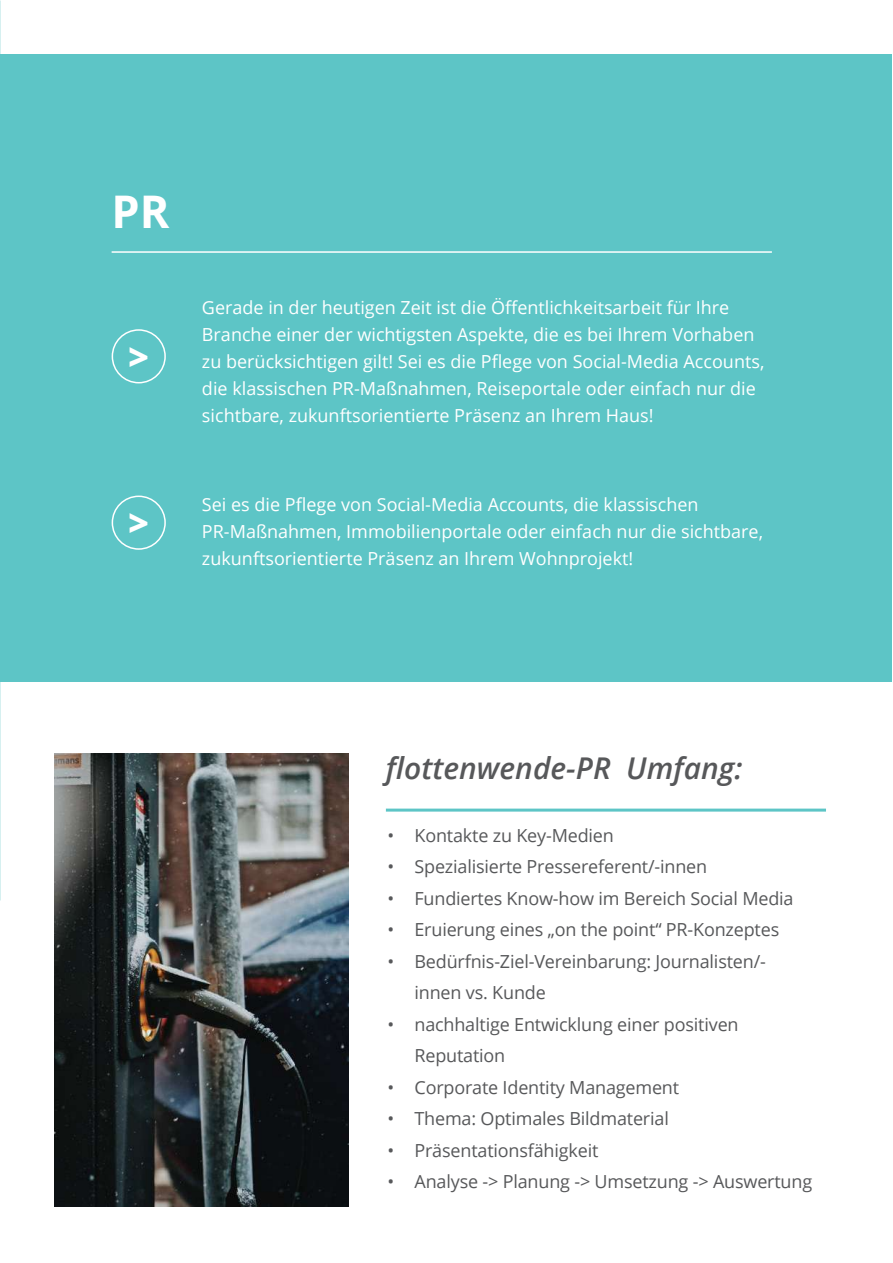
<style>
.page{position:relative;width:893px;height:1263px;background:#fff}
.page>*{position:absolute;margin:0;border:0;box-sizing:border-box;transform-origin:0 0}
.t1{font:700 45px "Open Sans";color:#fff}
.t2{font:800 36px "Open Sans";color:#fff}
.t3{font:italic 600 30px "Open Sans";color:#57585a}
.t4{font:18px/27px "Open Sans";color:#fff}
.t5{font:18px/31.5px "Open Sans";letter-spacing:-.01em;color:#57585a}
</style>
<div class="page">
<div style="left:0;top:54px;width:891px;height:627px;background:#5dc5c6"></div>
<img style="left:54px;top:753px;width:295px;height:453px">
<svg style="left:386px;top:808px;width:440px;height:4px;background:#85d3d4"></svg>
<hr style="left:112px;top:251px;width:660px;height:2px;background:#fff">
<div style="left:112px;top:329px;width:54px;height:54px;border:2px solid #fff;border-radius:50%"></div>
<div style="left:112px;top:495px;width:54px;height:55px;border:2px solid #fff;border-radius:50%"></div>
<h1 class="t1" style="left:112px;top:180px;width:59px">PR</h1>
<h2 class="t2" style="left:129px;top:330px;width:22px">&gt;</h2>
<h2 class="t2" style="left:129px;top:496px;width:22px">&gt;</h2>
<p class="t4" style="left:202px;top:293px;width:564px">Gerade in der heutigen Zeit ist die Öffentlichkeitsarbeit für Ihre Branche einer der wichtigsten Aspekte, die es bei Ihrem Vorhaben zu berücksichtigen gilt! Sei es die Pflege von Social-Media Accounts, die klassischen PR-Maßnahmen, Reiseportale oder einfach nur die sichtbare, zukunftsorientierte Präsenz an Ihrem Haus!</p>
<p class="t4" style="left:202px;top:490px;width:563px">Sei es die Pflege von Social-Media Accounts, die klassischen<br>PR-Maßnahmen, Immobilienportale oder einfach nur die sichtbare, zukunftsorientierte Präsenz an Ihrem Wohnprojekt!</p>
<h3 class="t3" style="left:386px;top:748px;width:358px">flottenwende-PR Umfang:</h3>
<p class="t5" style="left:387px;top:819px;width:228px">• Kontakte zu Key-Medien</p>
<p class="t5" style="left:387px;top:851px;width:321px">• Spezialisierte Pressereferent/-innen</p>
<p class="t5" style="left:387px;top:882px;width:408px">• Fundiertes Know-how im Bereich Social Media</p>
<p class="t5" style="left:387px;top:914px;width:393px">• Eruierung eines „on the point“ PR-Konzeptes</p>
<p class="t5" style="left:414px;top:945px;width:353px;text-indent:-27px">• Bedürfnis-Ziel-Vereinbarung: Journalisten/- innen vs. Kunde</p>
<p class="t5" style="left:414px;top:1008px;width:326px;text-indent:-27px">• nachhaltige Entwicklung einer positiven<br>Reputation</p>
<p class="t5" style="left:387px;top:1071px;width:293px">• Corporate Identity Management</p>
<p class="t5" style="left:387px;top:1103px;width:283px">• Thema: Optimales Bildmaterial</p>
<p class="t5" style="left:387px;top:1134px;width:212px">• Präsentationsfähigkeit</p>
<p class="t5" style="left:387px;top:1166px;width:426px">• Analyse -&gt; Planung -&gt; Umsetzung -&gt; Auswertung</p>
</div>
